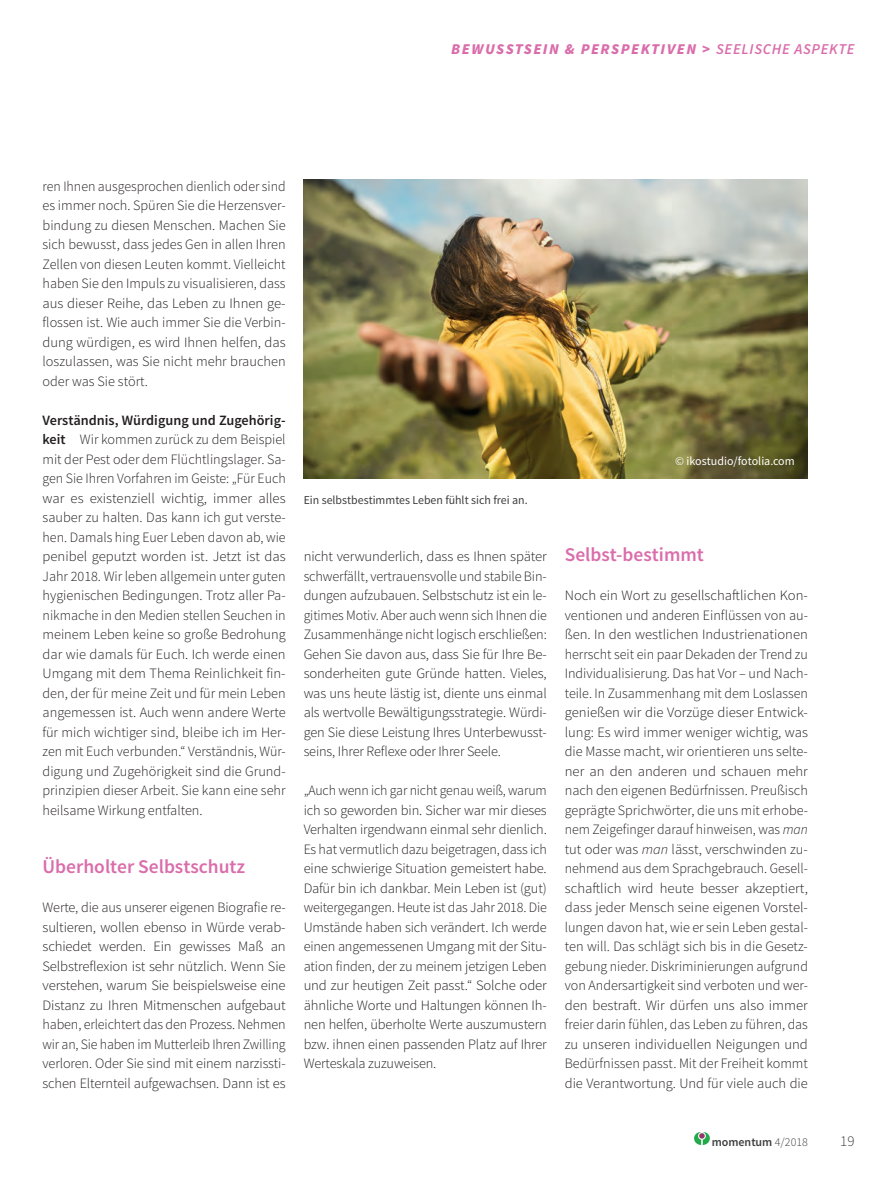
<style>
.page{position:relative;width:893px;height:1191px;background:#fff}
.page>*{position:absolute;margin:0;border:0;box-sizing:border-box;transform-origin:0 0}
.t1{font:600 19.5px "Source Sans Pro";color:#da6dab}
.t2{font:italic 900 15px "Source Sans Pro";letter-spacing:.1em;color:#da6dab}
.t3{font:300 15px "Source Sans Pro";color:#3e3e3f}
.t4{font:300 14.25px/19.5px "Source Sans Pro";letter-spacing:-.01em;color:#231f20;text-align:justify}
.t5{font:12px "Source Sans Pro Regular 2";color:#3e3e3f}
.t6{font:12px "Source Sans Pro";color:#fff}
.t7{font:600 12px "Source Sans Pro";color:#3e3e3f}
.s1{font-weight:600}
.s2{font-style:italic}
.s3{font-weight:300}
</style>
<div class="page">
<img style="left:694px;top:1132px;width:15px;height:12px">
<img style="left:304px;top:179px;width:504px;height:299px">
<p class="t2" style="left:451px;top:39px;width:405px">BEWUSSTSEIN &amp; PERSPEKTIVEN &gt; <span class="s1">SEELISCHE ASPEKTE</span></p>
<p class="t4" style="left:43px;top:176px;width:245px">ren Ihnen ausgesprochen dienlich oder sind es immer noch. Spüren Sie die Herzensver&shy;bindung zu diesen Menschen. Machen Sie sich bewusst, dass jedes Gen in allen Ihren Zellen von diesen Leuten kommt. Vielleicht haben Sie den Impuls zu visualisieren, dass aus dieser Reihe, das Leben zu Ihnen ge&shy;flossen ist. Wie auch immer Sie die Verbin&shy;dung würdigen, es wird Ihnen helfen, das loszulassen, was Sie nicht mehr brauchen oder was Sie stört.</p>
<p class="t4" style="left:43px;top:410px;width:245px"><span class="s1">Verständnis, Würdigung und Zugehörig&shy;keit</span> Wir kommen zurück zu dem Beispiel mit der Pest oder dem Flüchtlingslager. Sa&shy;gen Sie Ihren Vorfahren im Geiste: „Für Euch war es existenziell wichtig, immer alles sauber zu halten. Das kann ich gut verste&shy;hen. Damals hing Euer Leben davon ab, wie penibel geputzt worden ist. Jetzt ist das Jahr 2018. Wir leben allgemein unter guten hygienischen Bedingungen. Trotz aller Pa&shy;nikmache in den Medien stellen Seuchen in meinem Leben keine so große Bedrohung dar wie damals für Euch. Ich werde einen Umgang mit dem Thema Reinlichkeit fin&shy;den, der für meine Zeit und für mein Leben angemessen ist. Auch wenn andere Werte für mich wichtiger sind, bleibe ich im Her&shy;zen mit Euch verbunden.“ Verständnis, Wür&shy;digung und Zugehörigkeit sind die Grund&shy;prinzipien dieser Arbeit. Sie kann eine sehr heilsame Wirkung entfalten.</p>
<h1 class="t1" style="left:43px;top:854px;width:204px">Überholter Selbstschutz</h1>
<p class="t4" style="left:43px;top:898px;width:245px">Werte, die aus unserer eigenen Biografie re&shy;sultieren, wollen ebenso in Würde verab&shy;schiedet werden. Ein gewisses Maß an Selbstreflexion ist sehr nützlich. Wenn Sie verstehen, warum Sie beispielsweise eine Distanz zu Ihren Mitmenschen aufgebaut haben, erleichtert das den Prozess. Nehmen wir an, Sie haben im Mutterleib Ihren Zwilling verloren. Oder Sie sind mit einem narzissti&shy;schen Elternteil aufgewachsen. Dann ist es</p>
<p class="t5" style="left:304px;top:493px;width:225px">Ein selbstbestimmtes Leben fühlt sich frei an.</p>
<p class="t4" style="left:304px;top:547px;width:245px">nicht verwunderlich, dass es Ihnen später schwerfällt, vertrauensvolle und stabile Bin&shy;dungen aufzubauen. Selbstschutz ist ein le&shy;gitimes Motiv. Aber auch wenn sich Ihnen die Zusammenhänge nicht logisch erschließen:<br>Gehen Sie davon aus, dass Sie für Ihre Be&shy;sonderheiten gute Gründe hatten. Vieles, was uns heute lästig ist, diente uns einmal als wertvolle Bewältigungsstrategie. Würdi&shy;gen Sie diese Leistung Ihres Unterbewusst&shy;seins, Ihrer Reflexe oder Ihrer Seele.</p>
<p class="t4" style="left:304px;top:781px;width:245px">„Auch wenn ich gar nicht genau weiß, warum ich so geworden bin. Sicher war mir dieses Verhalten irgendwann einmal sehr dienlich.<br>Es hat vermutlich dazu beigetragen, dass ich eine schwierige Situation gemeistert habe.<br>Dafür bin ich dankbar. Mein Leben ist (gut) weitergegangen. Heute ist das Jahr 2018. Die Umstände haben sich verändert. Ich werde einen angemessenen Umgang mit der Situ&shy;ation finden, der zu meinem jetzigen Leben und zur heutigen Zeit passt.“ Solche oder ähnliche Worte und Haltungen können Ih&shy;nen helfen, überholte Werte auszumustern bzw. ihnen einen passenden Platz auf Ihrer Werteskala zuzuweisen.</p>
<p class="t6" style="left:675px;top:454px;width:121px">© ikostudio/fotolia.com</p>
<h1 class="t1" style="left:565px;top:542px;width:141px">Selbst-bestimmt</h1>
<p class="t4" style="left:565px;top:586px;width:245px">Noch ein Wort zu gesellschaftlichen Kon&shy;ventionen und anderen Einflüssen von au&shy;ßen. In den westlichen Industrienationen herrscht seit ein paar Dekaden der Trend zu Individualisierung. Das hat Vor – und Nach&shy;teile. In Zusammenhang mit dem Loslassen genießen wir die Vorzüge dieser Entwick&shy;lung: Es wird immer weniger wichtig, was die Masse macht, wir orientieren uns selte&shy;ner an den anderen und schauen mehr nach den eigenen Bedürfnissen. Preußisch geprägte Sprichwörter, die uns mit erhobe&shy;nem Zeigefinger darauf hinweisen, was <span class="s2">man </span>tut oder was <span class="s2">man</span> lässt, verschwinden zu&shy;nehmend aus dem Sprachgebrauch. Gesell&shy;schaftlich wird heute besser akzeptiert, dass jeder Mensch seine eigenen Vorstel&shy;lungen davon hat, wie er sein Leben gestal&shy;ten will. Das schlägt sich bis in die Gesetz&shy;gebung nieder. Diskriminierungen aufgrund von Andersartigkeit sind verboten und wer&shy;den bestraft. Wir dürfen uns also immer freier darin fühlen, das Leben zu führen, das zu unseren individuellen Neigungen und Bedürfnissen passt. Mit der Freiheit kommt die Verantwortung. Und für viele auch die</p>
<p class="t7" style="left:712px;top:1134px;width:98px">momentum <span class="s3">4/2018</span></p>
<p class="t3" style="left:840px;top:1132px;width:16px">19</p>
</div>
